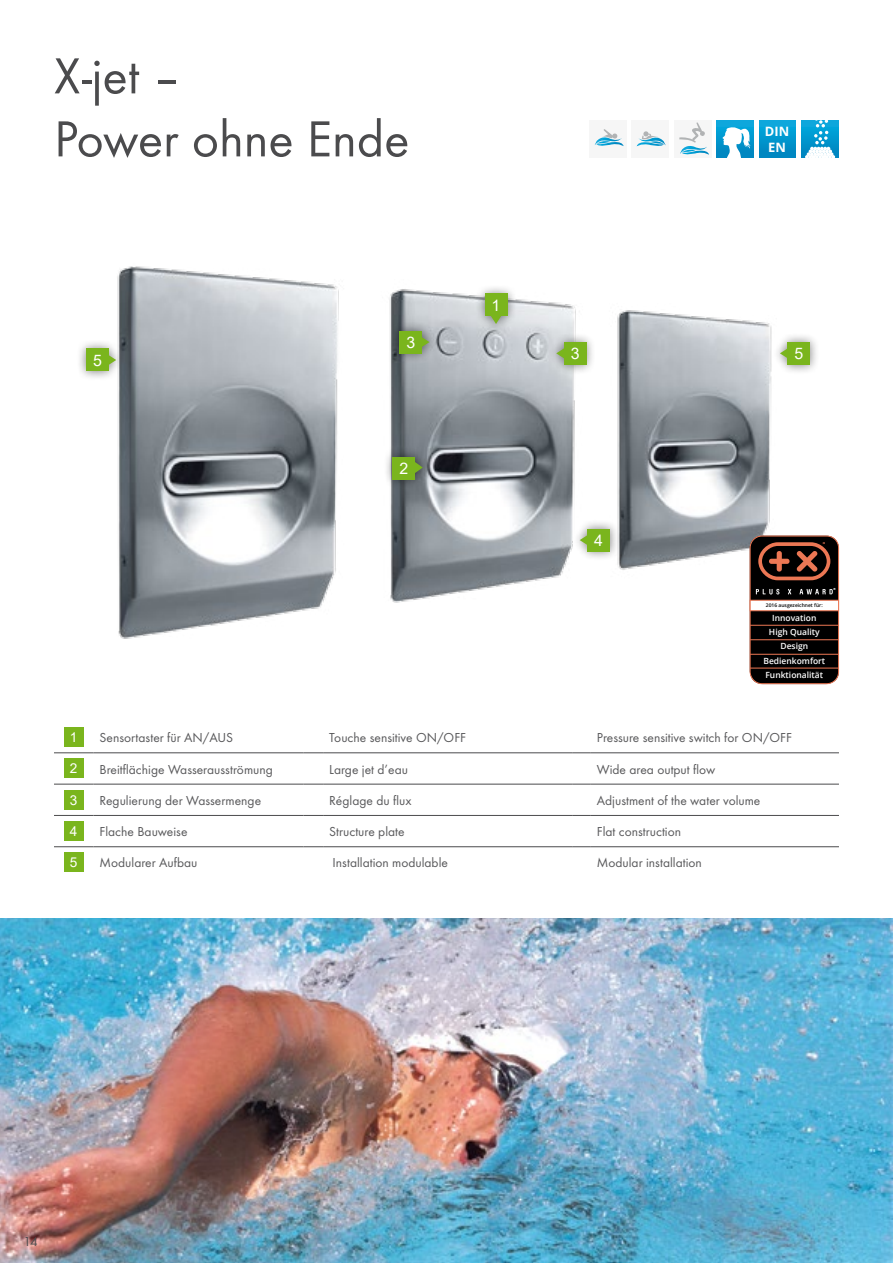
<style>
.page{position:relative;width:893px;height:1263px;background:#fff}
.page>*{position:absolute;margin:0;border:0;box-sizing:border-box;transform-origin:0 0}
.t1{font:52.5px/63px "Function";color:#4b4b4d}
.t2{font:15.9px "Arial";color:#fff}
.t3{font:13.65px "Arial";color:#fff}
.t4{font:13.5px "Function";color:#58585a}
.t5{font:13.5px "Function";color:#4b4b4d}
.t6{font:700 12.9px/15.5px "Open Sans";color:#fff}
.t7{font:600 8.55px/14.4px "Open Sans";color:#fff;text-align:center}
.t8{font:600 4.95px "Open Sans";color:#000}
</style>
<div class="page">
<img style="left:0;top:918px;width:893px;height:345px">
<hr style="left:54px;top:752px;width:40px;height:1px;background:#4b4b4d">
<hr style="left:94px;top:752px;width:210px;height:1px;background:#4b4b4d">
<svg style="left:304px;top:752px;width:19px;height:1px"></svg>
<hr style="left:323px;top:752px;width:250px;height:1px;background:#4b4b4d">
<svg style="left:573px;top:752px;width:18px;height:1px"></svg>
<hr style="left:591px;top:752px;width:248px;height:1px;background:#4b4b4d">
<hr style="left:54px;top:784px;width:40px;height:1px;background:#4b4b4d">
<hr style="left:94px;top:784px;width:210px;height:1px;background:#4b4b4d">
<svg style="left:304px;top:784px;width:19px;height:1px"></svg>
<hr style="left:323px;top:784px;width:250px;height:1px;background:#4b4b4d">
<svg style="left:573px;top:784px;width:18px;height:1px"></svg>
<hr style="left:591px;top:784px;width:248px;height:1px;background:#4b4b4d">
<hr style="left:54px;top:815px;width:40px;height:1px;background:#4b4b4d">
<hr style="left:94px;top:815px;width:210px;height:1px;background:#4b4b4d">
<svg style="left:304px;top:815px;width:19px;height:1px"></svg>
<hr style="left:323px;top:815px;width:250px;height:1px;background:#4b4b4d">
<svg style="left:573px;top:815px;width:18px;height:1px"></svg>
<hr style="left:591px;top:815px;width:248px;height:1px;background:#4b4b4d">
<hr style="left:54px;top:846px;width:40px;height:1px;background:#4b4b4d">
<hr style="left:94px;top:846px;width:210px;height:1px;background:#4b4b4d">
<svg style="left:304px;top:846px;width:19px;height:1px"></svg>
<hr style="left:323px;top:846px;width:250px;height:1px;background:#4b4b4d">
<svg style="left:573px;top:846px;width:18px;height:1px"></svg>
<hr style="left:591px;top:846px;width:248px;height:1px;background:#4b4b4d">
<div style="left:64px;top:727px;width:19px;height:20px;background:#7ab51d"></div>
<div style="left:64px;top:759px;width:19px;height:19px;background:#7ab51d"></div>
<div style="left:64px;top:790px;width:19px;height:19px;background:#7ab51d"></div>
<div style="left:64px;top:821px;width:19px;height:20px;background:#7ab51d"></div>
<div style="left:64px;top:853px;width:19px;height:19px;background:#7ab51d"></div>
<img style="left:117px;top:266px;width:666px;height:398px">
<div style="left:750px;top:536px;width:89px;height:148px;background:#000;border-radius:13px"></div>
<div style="left:750px;top:536px;width:89px;height:148px;border:1px solid #ec7754;border-radius:12px"></div>
<svg style="left:756px;top:589px;width:23px;height:5px"></svg>
<svg style="left:788px;top:589px;width:3px;height:5px"></svg>
<svg style="left:799px;top:588px;width:37px;height:6px"></svg>
<svg style="left:758px;top:542px;width:72px;height:38px"></svg>
<hr style="left:750px;top:625px;width:89px;height:1px;background:#ec7754">
<hr style="left:750px;top:639px;width:89px;height:1px;background:#ec7754">
<div style="left:750px;top:600px;width:89px;height:11px;background:#fff;border:1px solid #ec7754"></div>
<hr style="left:750px;top:654px;width:89px;height:1px;background:#ec7754">
<hr style="left:750px;top:668px;width:89px;height:1px;background:#ec7754">
<div style="left:383px;top:447px;width:48px;height:42px;background:#000;opacity:.5"></div>
<div style="left:393px;top:457px;width:22px;height:22px;background:#7ab51d"></div>
<svg style="left:415px;top:462px;width:8px;height:11px"></svg>
<div style="left:475px;top:284px;width:42px;height:48px;background:#000;opacity:.5"></div>
<div style="left:485px;top:294px;width:22px;height:22px;background:#7ab51d"></div>
<svg style="left:490px;top:316px;width:12px;height:8px"></svg>
<div style="left:548px;top:332px;width:48px;height:42px;background:#000;opacity:.5"></div>
<div style="left:564px;top:342px;width:22px;height:23px;background:#7ab51d"></div>
<svg style="left:556px;top:348px;width:8px;height:11px"></svg>
<div style="left:772px;top:332px;width:48px;height:42px;background:#000;opacity:.5"></div>
<div style="left:787px;top:342px;width:23px;height:23px;background:#7ab51d"></div>
<svg style="left:780px;top:348px;width:7px;height:11px"></svg>
<div style="left:390px;top:321px;width:48px;height:42px;background:#000;opacity:.5"></div>
<div style="left:400px;top:331px;width:22px;height:22px;background:#7ab51d"></div>
<svg style="left:422px;top:336px;width:7px;height:12px"></svg>
<div style="left:77px;top:339px;width:48px;height:42px;background:#000;opacity:.5"></div>
<div style="left:86px;top:349px;width:23px;height:22px;background:#7ab51d"></div>
<svg style="left:109px;top:354px;width:7px;height:12px"></svg>
<div style="left:572px;top:519px;width:48px;height:42px;background:#000;opacity:.5"></div>
<div style="left:587px;top:529px;width:23px;height:22px;background:#7ab51d"></div>
<svg style="left:580px;top:534px;width:7px;height:12px"></svg>
<div style="left:589px;top:120px;width:38px;height:37px;background:#f6f6f6"></div>
<svg style="left:595px;top:129px;width:29px;height:17px"></svg>
<div style="left:632px;top:120px;width:37px;height:37px;background:#f6f6f6"></div>
<svg style="left:637px;top:131px;width:28px;height:15px"></svg>
<div style="left:674px;top:120px;width:38px;height:37px;background:#f6f6f6"></div>
<svg style="left:679px;top:122px;width:30px;height:33px"></svg>
<div style="left:717px;top:121px;width:36px;height:36px;background:linear-gradient(to bottom,#06abdf,#0084be)"></div>
<svg style="left:722px;top:125px;width:29px;height:32px"></svg>
<div style="left:759px;top:121px;width:37px;height:36px;background:linear-gradient(to bottom,#06abdf,#0084be)"></div>
<div style="left:802px;top:121px;width:36px;height:36px;background:linear-gradient(to bottom,#06abdf,#0084be)"></div>
<svg style="left:805px;top:121px;width:30px;height:36px"></svg>
<h1 class="t1" style="left:54px;top:45px;width:357px">X-jet –<br>Power ohne Ende</h1>
<p class="t2" style="left:93px;top:349px;width:10px">5</p>
<p class="t2" style="left:407px;top:331px;width:10px">3</p>
<p class="t2" style="left:399px;top:457px;width:10px">2</p>
<p class="t2" style="left:492px;top:294px;width:10px">1</p>
<p class="t6" style="left:765px;top:123px;width:26px">DIN<br>EN</p>
<p class="t2" style="left:571px;top:343px;width:10px">3</p>
<p class="t2" style="left:794px;top:343px;width:10px">5</p>
<p class="t2" style="left:594px;top:529px;width:10px">4</p>
<p class="t8" style="left:766px;top:602px;width:58px">2016 ausgezeichnet für:</p>
<p class="t7" style="left:763px;top:610px;width:63px">Innovation<br>High Quality<br>Design<br>Bedienkomfort<br>Funktionalität</p>
<p class="t3" style="left:70px;top:728px;width:9px">1</p>
<p class="t4" style="left:100px;top:730px;width:135px">Sensortaster für AN/AUS</p>
<p class="t4" style="left:329px;top:730px;width:138px">Touche sensitive ON/OFF</p>
<p class="t4" style="left:597px;top:730px;width:197px">Pressure sensitive switch for ON/OFF</p>
<p class="t3" style="left:70px;top:759px;width:9px">2</p>
<p class="t4" style="left:100px;top:761px;width:175px">Breitflächige Wasserausströmung</p>
<p class="t4" style="left:329px;top:761px;width:80px">Large jet d’eau</p>
<p class="t4" style="left:597px;top:761px;width:120px">Wide area output flow</p>
<p class="t3" style="left:70px;top:790px;width:9px">3</p>
<p class="t4" style="left:100px;top:793px;width:163px">Regulierung der Wassermenge</p>
<p class="t4" style="left:329px;top:793px;width:84px">Réglage du flux</p>
<p class="t4" style="left:597px;top:793px;width:165px">Adjustment of the water volume</p>
<p class="t3" style="left:70px;top:822px;width:9px">4</p>
<p class="t4" style="left:100px;top:824px;width:89px">Flache Bauweise</p>
<p class="t4" style="left:329px;top:824px;width:77px">Structure plate</p>
<p class="t4" style="left:597px;top:824px;width:86px">Flat construction</p>
<p class="t3" style="left:70px;top:853px;width:9px">5</p>
<p class="t4" style="left:100px;top:855px;width:99px">Modularer Aufbau</p>
<p class="t4" style="left:333px;top:855px;width:117px">Installation modulable</p>
<p class="t4" style="left:597px;top:855px;width:107px">Modular installation</p>
<p class="t5" style="left:23px;top:1234px;width:16px">14</p>
</div>
